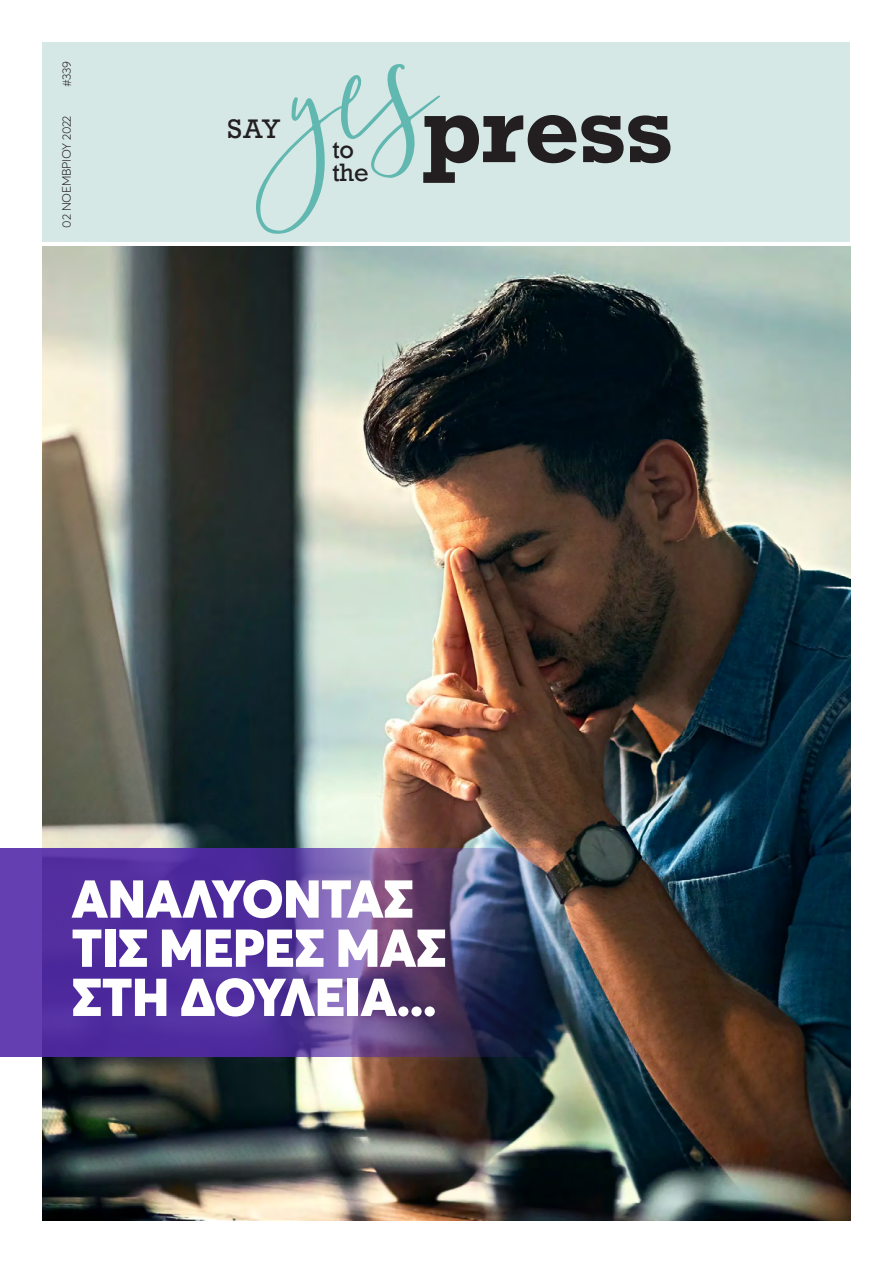
<style>
.page{position:relative;width:893px;height:1263px;background:#fff}
.page>*{position:absolute;margin:0;border:0;box-sizing:border-box;transform-origin:0 0}
.t1{font:700 89.7px "Rockwell";letter-spacing:-.005em;color:#231f20}
.t2{font:900 52.5px/49.2px "Averta";letter-spacing:-.005em;color:#fff}
.t3{font:25.2px "Rockwell";color:#231f20}
.t4{font:23.7px/23px "Rockwell";color:#231f20}
.t5{font:300 12px "Averta";letter-spacing:-.025em;color:#231f20}
</style>
<div class="page">
<div style="left:43px;top:43px;width:807px;height:199px;background:#d6e8e6"></div>
<svg style="left:256px;top:64px;width:184px;height:170px"></svg>
<img style="left:43px;top:247px;width:807px;height:973px">
<img style="left:0;top:848px;width:561px;height:209px">
<p class="t5" style="left:59px;top:87px;width:28px;rotate:-90deg">#339</p>
<p class="t5" style="left:59px;top:227px;width:114px;rotate:-90deg">02 ΝΟΕΜΒΡΙΟΥ 2022</p>
<p class="t3" style="left:228px;top:113px;width:55px">SAY</p>
<p class="t4" style="left:332px;top:138px;width:38px">to the</p>
<h1 class="t1" style="left:422px;top:71px;width:252px">press</h1>
<p class="t2" style="left:72px;top:874px;width:376px">ΑΝΑΛΎΟΝΤΑΣ<br>ΤΙΣ ΜΈΡΕΣ ΜΑΣ<br>ΣΤΗ ΔΟΥΛΕΙΆ...</p>
</div>
